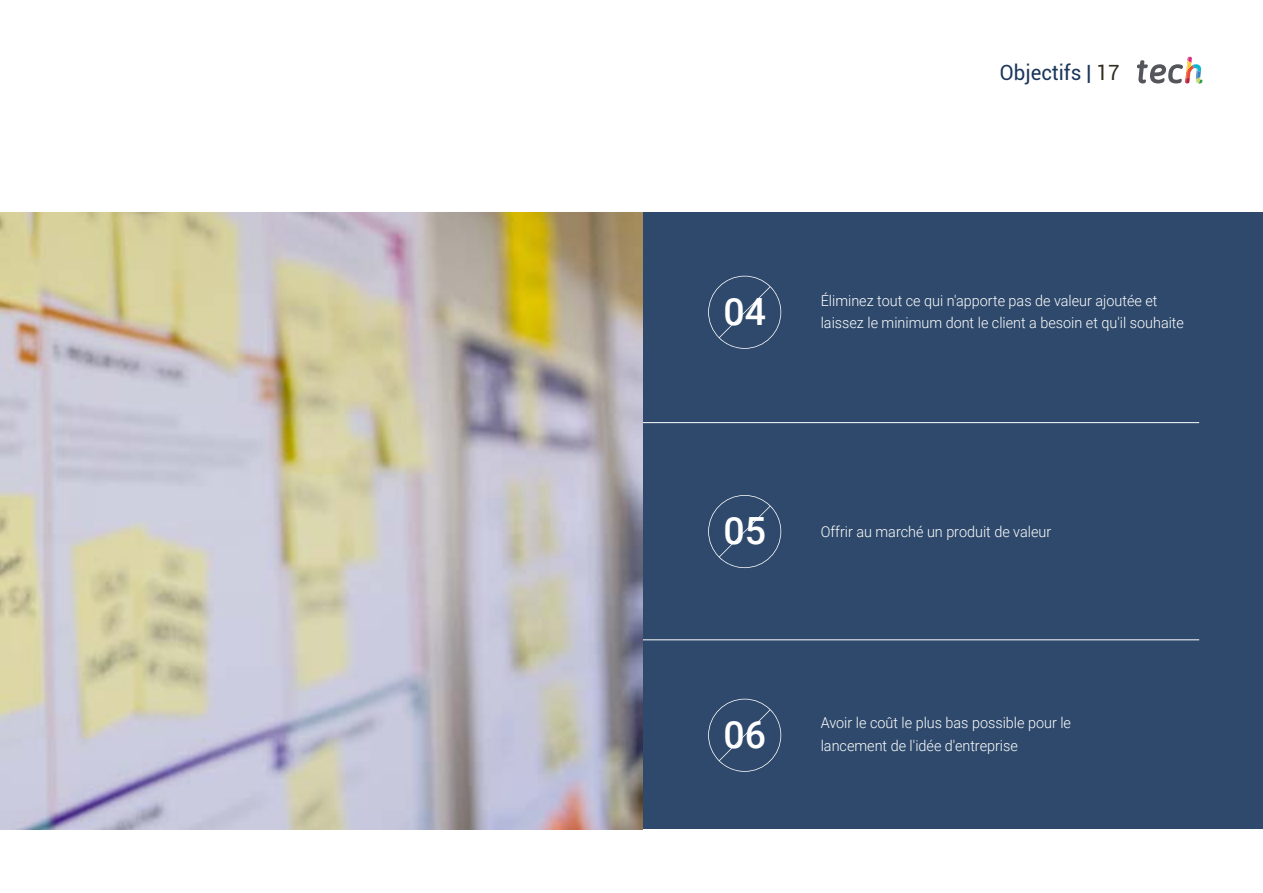
<style>
.page{position:relative;width:1263px;height:893px;background:#fff}
.page>*{position:absolute;margin:0;border:0;box-sizing:border-box;transform-origin:0 0}
.t1{font:500 37.5px "Roboto";color:#fff}
.t2{font:21px "Roboto";color:#1a355c}
.t3{font:300 15px/22.5px "Roboto";color:#fff;scale:.96 1}
.s1{color:#312e20}
</style>
<div class="page">
<svg style="left:1137px;top:57px;width:65px;height:27px"></svg>
<div style="left:642px;top:213px;width:621px;height:616px;background:#2e496b"></div>
<svg style="left:708px;top:495px;width:73px;height:73px"></svg>
<svg style="left:708px;top:276px;width:73px;height:73px"></svg>
<svg style="left:708px;top:699px;width:73px;height:73px"></svg>
<hr style="left:0;top:422px;width:1199px;height:1px;background:#fff">
<hr style="left:0;top:640px;width:1199px;height:1px;background:#fff">
<img style="left:0;top:213px;width:642px;height:616px">
<h2 class="t2" style="left:1000px;top:57px;width:121px">Objectifs | <span class="s1">17</span></h2>
<h1 class="t1" style="left:723px;top:285px;width:44px">04</h1>
<p class="t3" style="left:821px;top:289px;width:380px">Éliminez tout ce qui n'apporte pas de valeur ajoutée et laissez le minimum dont le client a besoin et qu'il souhaite</p>
<h1 class="t1" style="left:723px;top:505px;width:44px">05</h1>
<p class="t3" style="left:821px;top:519px;width:242px">Offrir au marché un produit de valeur</p>
<h1 class="t1" style="left:723px;top:708px;width:44px">06</h1>
<p class="t3" style="left:821px;top:711px;width:262px">Avoir le coût le plus bas possible pour le lancement de l'idée d'entreprise</p>
</div>
